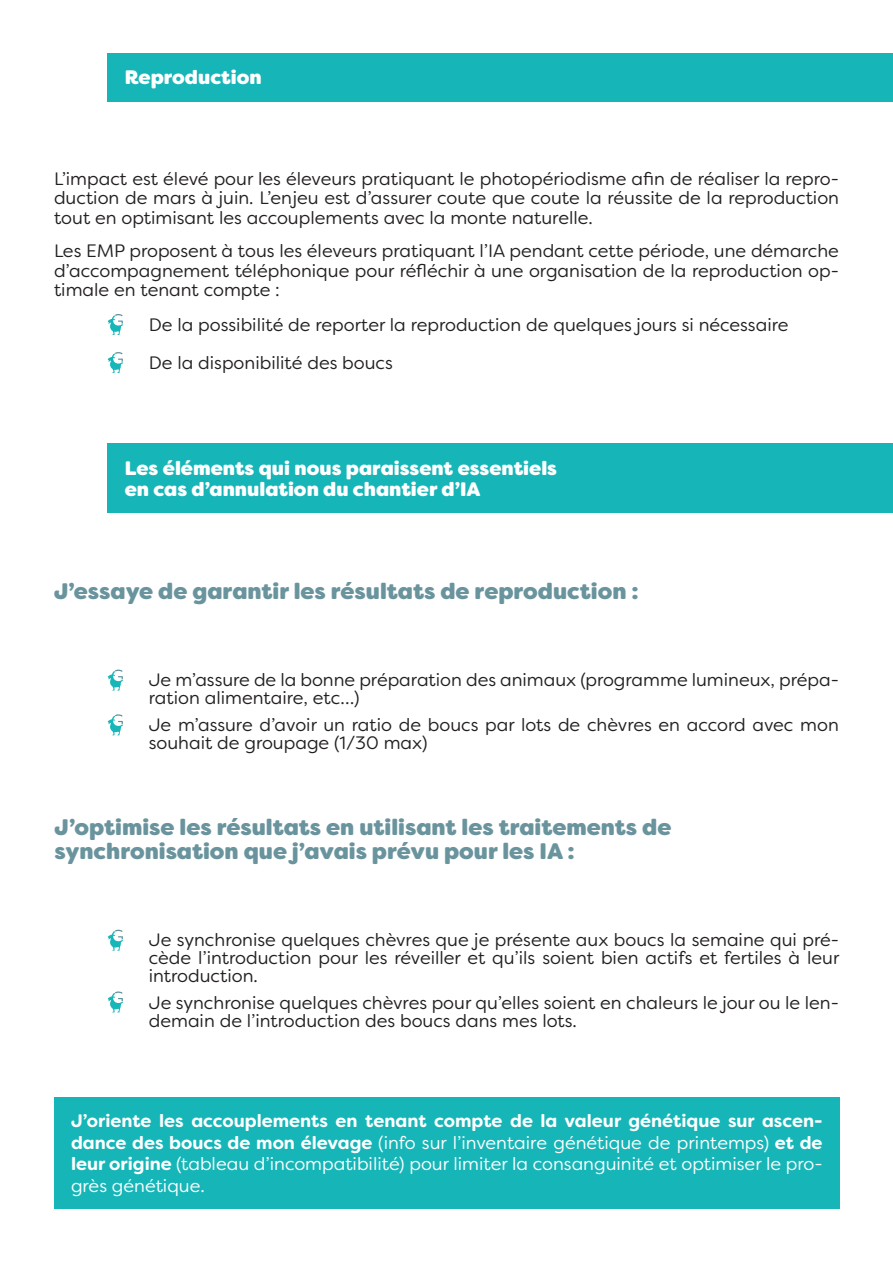
<style>
.page{position:relative;width:893px;height:1263px;background:#fff}
.page>*{position:absolute;margin:0;border:0;box-sizing:border-box;transform-origin:0 0}
.t1{font:800 22.5px/24px "Filson Soft";color:#6a949d}
.t2{font:800 19.5px/21px "Filson Soft";color:#fff}
.filson_12{font:18px/18px "Filson Soft";color:#231f20;text-align:justify}
.t3{font:18px/21.6px "Filson Soft";color:#fff;text-align:justify}
.s1{font-weight:700}
</style>
<div class="page">
<div style="left:108px;top:53px;width:785px;height:48px;background:#16b6b8"></div>
<div style="left:108px;top:443px;width:785px;height:69px;background:#16b6b8"></div>
<svg style="left:108px;top:314px;width:15px;height:21px"></svg>
<svg style="left:108px;top:352px;width:15px;height:21px"></svg>
<svg style="left:108px;top:670px;width:15px;height:20px"></svg>
<svg style="left:108px;top:714px;width:15px;height:21px"></svg>
<svg style="left:108px;top:930px;width:15px;height:21px"></svg>
<svg style="left:108px;top:991px;width:15px;height:21px"></svg>
<div style="left:54px;top:1097px;width:786px;height:112px;background:#16b6b8"></div>
<p class="t2" style="left:125px;top:67px;width:138px">Reproduction</p>
<p class="filson_12" style="left:54px;top:169px;width:786px;line-height:19.5px">L’impact est élevé pour les éleveurs pratiquant le photopériodisme afin de réaliser la repro&shy;duction de mars à juin. L’enjeu est d’assurer coute que coute la réussite de la reproduction tout en optimisant les accouplements avec la monte naturelle.</p>
<p class="filson_12" style="left:54px;top:241px;width:786px;line-height:19.5px">Les EMP proposent à tous les éleveurs pratiquant l’IA pendant cette période, une démarche d’accompagnement téléphonique pour réfléchir à une organisation de la reproduction op&shy;timale en tenant compte :</p>
<p class="filson_12" style="left:149px;top:315px;width:641px">De la possibilité de reporter la reproduction de quelques jours si nécessaire</p>
<p class="filson_12" style="left:149px;top:354px;width:246px">De la disponibilité des boucs</p>
<p class="t2" style="left:125px;top:457px;width:434px">Les éléments qui nous paraissent essentiels en cas d’annulation du chantier d’IA</p>
<p class="t1" style="left:54px;top:579px;width:586px">J’essaye de garantir les résultats de reproduction :</p>
<p class="filson_12" style="left:149px;top:671px;width:692px">Je m’assure de la bonne préparation des animaux (programme lumineux, prépa&shy;ration alimentaire, etc…)</p>
<p class="filson_12" style="left:149px;top:715px;width:692px">Je m’assure d’avoir un ratio de boucs par lots de chèvres en accord avec mon souhait de groupage (1/30 max)</p>
<p class="t1" style="left:55px;top:816px;width:618px">J’optimise les résultats en utilisant les traitements de synchronisation que j’avais prévu pour les IA :</p>
<p class="filson_12" style="left:149px;top:931px;width:692px">Je synchronise quelques chèvres que je présente aux boucs la semaine qui pré&shy;cède l’introduction pour les réveiller et qu’ils soient bien actifs et fertiles à leur introduction.</p>
<p class="filson_12" style="left:149px;top:993px;width:692px">Je synchronise quelques chèvres pour qu’elles soient en chaleurs le jour ou le len&shy;demain de l’introduction des boucs dans mes lots.</p>
<p class="t3" style="left:71px;top:1110px;width:753px"><span class="s1">J’oriente les accouplements en tenant compte de la valeur génétique sur ascen&shy;dance des boucs de mon élevage</span> (info sur l’inventaire génétique de printemps) <span class="s1">et de leur origine</span> (tableau d’incompatibilité) pour limiter la consanguinité et optimiser le pro&shy;grès génétique.</p>
</div>
